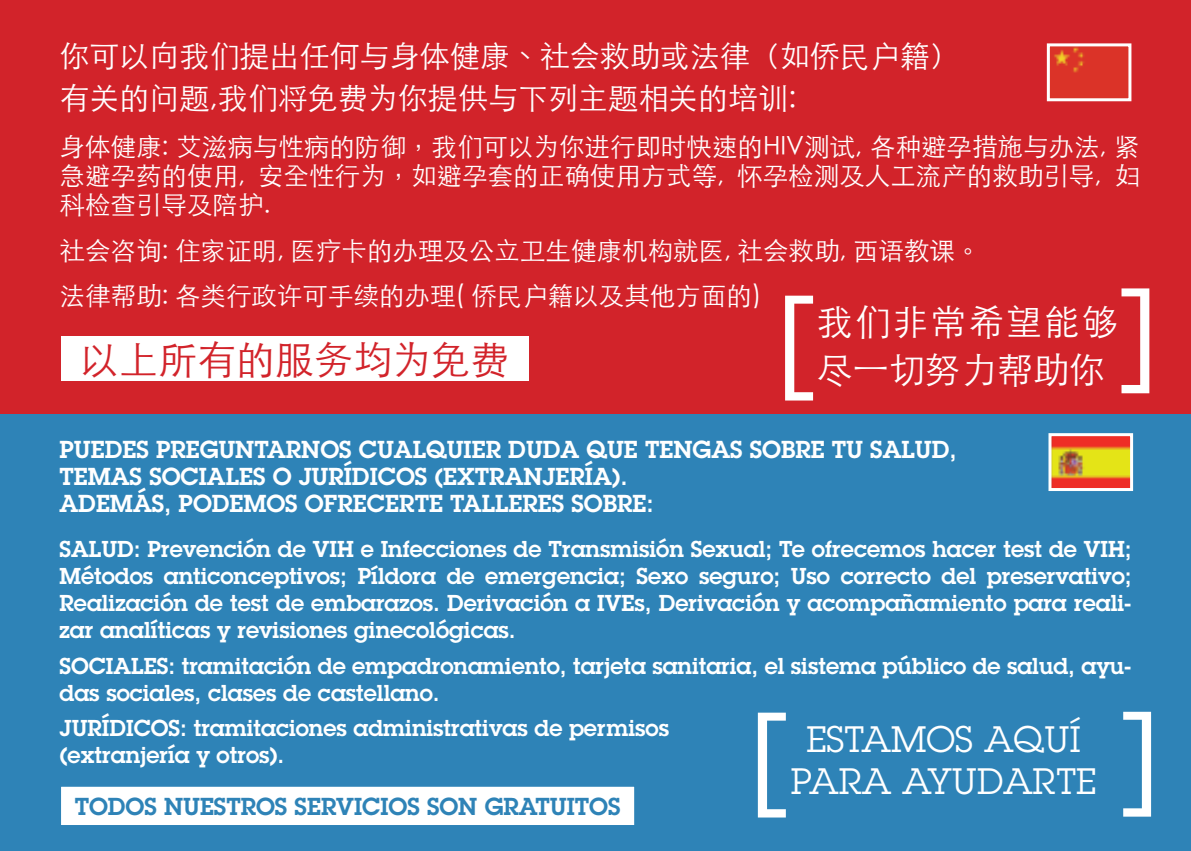
<style>
.page{position:relative;width:1191px;height:851px;background:#fff}
.page>*{position:absolute;margin:0;border:0;box-sizing:border-box;transform-origin:0 0}
.t1{font:124.2px "Lubalin Graph";color:#fff}
.t2{font:300 39px "ST Heiti TC";color:#d2232a}
.t3{font:36px "Lubalin Graph";color:#fff}
.t4{font:300 36px/48px "ST Heiti TC";letter-spacing:.025em;color:#fff}
.t5{font:300 30px/42px "ST Heiti TC";color:#fff}
.t6{font:300 25.5px/28.8px "ST Heiti TC";color:#fff;text-align:justify}
.t7{font:600 24px "Lubalin Graph";color:#fff}
.t8{font:600 24px "Lubalin Graph";color:#2e83b7}
.t9{font:600 22.5px/27px "Lubalin Graph";color:#fff}
</style>
<div class="page">
<div style="left:0;top:0;width:1191px;height:418px;background:#d2232a"></div>
<div style="left:0;top:414px;width:1191px;height:436px;background:#2e83b7"></div>
<img style="left:1050px;top:47px;width:77px;height:50px">
<div style="left:1046px;top:43px;width:85px;height:58px;border:3px solid #fff"></div>
<img style="left:1052px;top:437px;width:77px;height:50px">
<div style="left:1048px;top:433px;width:85px;height:58px;border:3px solid #fff"></div>
<div style="left:60px;top:785px;width:575px;height:41px;background:#fff"></div>
<div style="left:58px;top:783px;width:579px;height:44px;border:3px solid #2e83b7"></div>
<div style="left:61px;top:336px;width:467px;height:45px;background:#fff"></div>
<h3 class="t5" style="left:60px;top:32px;width:901px">你可以向我们提出任何与身体健康、社会救助或法律（如侨民户籍）有关的问题,我们将免费为你提供与下列主题相关的培训:</h3>
<p class="t6" style="left:60px;top:130px;width:1082px">身体健康: 艾滋病与性病的防御，我们可以为你进行即时快速的HIV测试, 各种避孕措施与办法, 紧急避孕药的使用, 安全性行为，如避孕套的正确使用方式等, 怀孕检测及人工流产的救助引导, 妇科检查引导及陪护.</p>
<p class="t6" style="left:60px;top:225px;width:922px;line-height:45.9px">社会咨询: 住家证明, 医疗卡的办理及公立卫生健康机构就医, 社会救助, 西语教课。法律帮助: 各类行政许可手续的办理( 侨民户籍以及其他方面的)</p>
<h1 class="t1" style="left:1117px;top:255px;width:39px">]</h1>
<h1 class="t1" style="left:780px;top:262px;width:39px">[</h1>
<h3 class="t4" style="left:816px;top:294px;width:303px">我们非常希望能够尽一切努力帮助你</h3>
<h2 class="t2" style="left:80px;top:326px;width:430px">以上所有的服务均为免费</h2>
<p class="t7" style="left:60px;top:433px;width:31px">Puedes</p>
<p class="t7" style="left:156px;top:433px;width:80px">preguntarnos</p>
<p class="t7" style="left:359px;top:433px;width:18px">cual</p>
<p class="t7" style="left:426px;top:433px;width:35px">quier</p>
<p class="t7" style="left:508px;top:433px;width:19px">duda</p>
<p class="t7" style="left:586px;top:433px;width:76px">que ten</p>
<p class="t7" style="left:692px;top:433px;width:195px">gas sobre tu salud</p>
<p class="t7" style="left:949px;top:433px;width:9px">,</p>
<p class="t7" style="left:60px;top:460px;width:18px">temas</p>
<p class="t7" style="left:149px;top:460px;width:16px">sociales</p>
<p class="t7" style="left:273px;top:460px;width:96px">o jurídicos</p>
<p class="t7" style="left:434px;top:460px;width:58px">(extran</p>
<p class="t7" style="left:542px;top:460px;width:86px">jería).</p>
<p class="t7" style="left:60px;top:487px;width:37px">Además</p>
<p class="t7" style="left:164px;top:487px;width:33px">, podemos</p>
<p class="t7" style="left:305px;top:487px;width:17px">ofrecerte</p>
<p class="t7" style="left:450px;top:487px;width:16px">talleres</p>
<p class="t7" style="left:571px;top:487px;width:84px">sobre:</p>
<p class="t9" style="left:60px;top:535px;width:1073px;text-align:justify">SALUD: Prevención de VIH e Infecciones de Transmisión Sexual; Te ofrecemos hacer test de VIH; Métodos anticonceptivos; Píldora de emergencia; Sexo seguro; Uso correcto del preservativo; Realización de test de embarazos. Derivación a IVEs, Derivación y acompañamiento para reali&shy;zar analíticas y revisiones ginecológicas.</p>
<p class="t9" style="left:60px;top:651px;width:1073px">SOCIALES: tramitación de empadronamiento, tarjeta sanitaria, el sistema público de salud, ayu&shy;das sociales, clases de castellano.</p>
<p class="t9" style="left:60px;top:714px;width:611px">JURÍDICOS: tramitaciones administrativas de permisos (extranjería y otros).</p>
<p class="t8" style="left:75px;top:790px;width:547px">TODOS NUESTROS SERVICIOS SON GRATUITOS</p>
<h1 class="t1" style="left:1118px;top:678px;width:39px">]</h1>
<h1 class="t1" style="left:753px;top:679px;width:39px">[</h1>
<h3 class="t3" style="left:806px;top:716px;width:276px">ESTAMOS AQUÍ</h3>
<h3 class="t3" style="left:790px;top:758px;width:307px">PARA AYUDARTE</h3>
</div>
